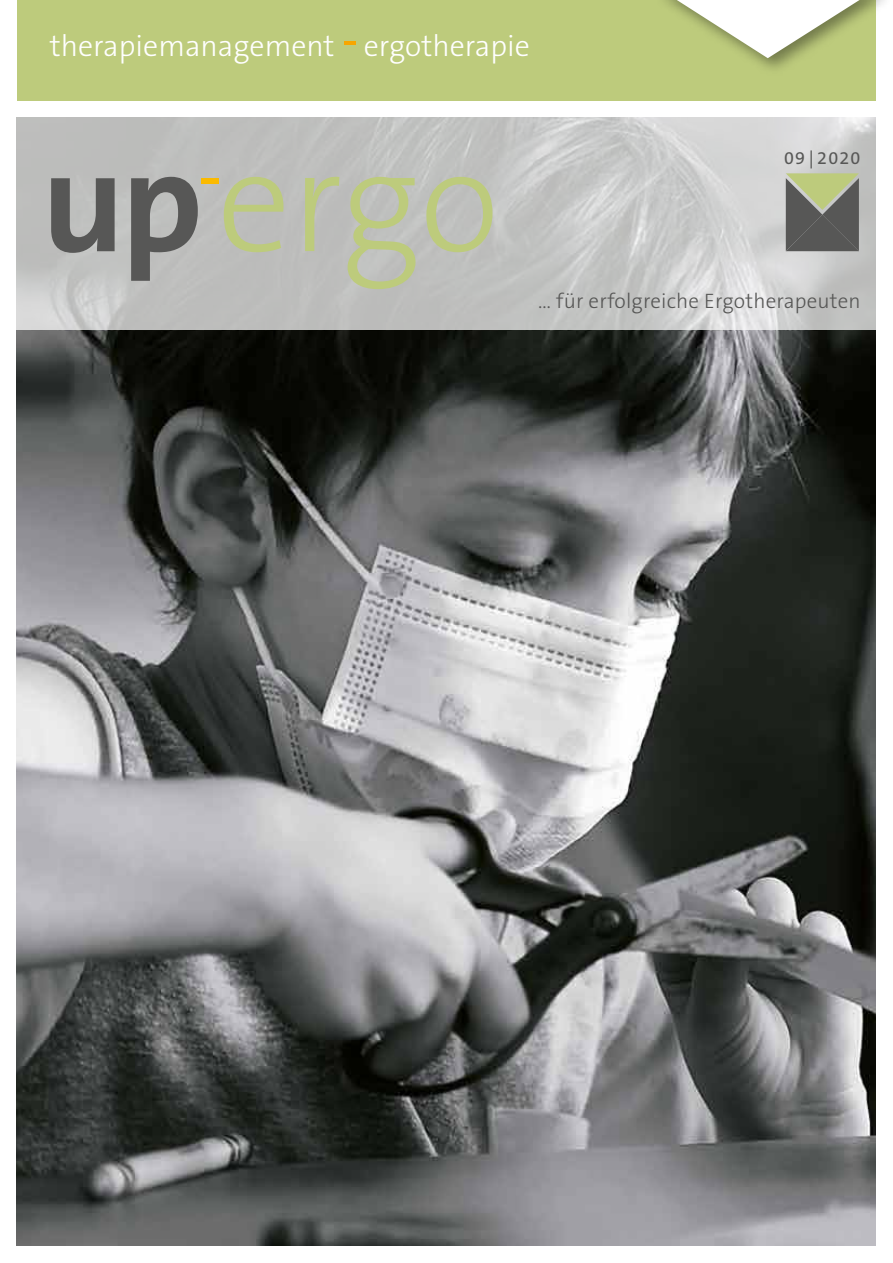
<style>
.page{position:relative;width:893px;height:1263px;background:#fff}
.page>*{position:absolute;margin:0;border:0;box-sizing:border-box;transform-origin:0 0}
.t1{font:300 147px "The Sans B W3";color:#bdcb7c}
.t2{font:300 30px "The Sans B W3";color:#fff}
.t3{font:300 21px "The Sans B W3";letter-spacing:.01em;color:#575756}
.t4{font:18px "The Sans B W5 Plain";letter-spacing:.06em;color:#575756}
</style>
<div class="page">
<img style="left:17px;top:330px;width:859px;height:915px">
<div style="left:17px;top:0;width:859px;height:100px;background:#bdcb7c"></div>
<svg style="left:16px;top:117px;width:860px;height:213px;background:#c5c5c4"></svg>
<svg style="left:677px;top:0;width:182px;height:58px"></svg>
<hr style="left:344px;top:41px;width:12px;height:4px;background:#f7a600">
<svg style="left:786px;top:173px;width:73px;height:78px;background:#767a66"></svg>
<svg style="left:51px;top:178px;width:64px;height:75px;background:#7b7c7b"></svg>
<svg style="left:131px;top:177px;width:67px;height:104px;background:#838483"></svg>
<div style="left:202px;top:178px;width:17px;height:6px;background:#fbba00"></div>
<h2 class="t2" style="left:50px;top:27px;width:482px">therapiemanagement ergotherapie</h2>
<h1 class="t1" style="left:217px;top:107px;width:284px">ergo</h1>
<p class="t4" style="left:784px;top:146px;width:77px">09 |2020</p>
<p class="t3" style="left:538px;top:288px;width:324px">… für erfolgreiche Ergotherapeuten</p>
</div>
